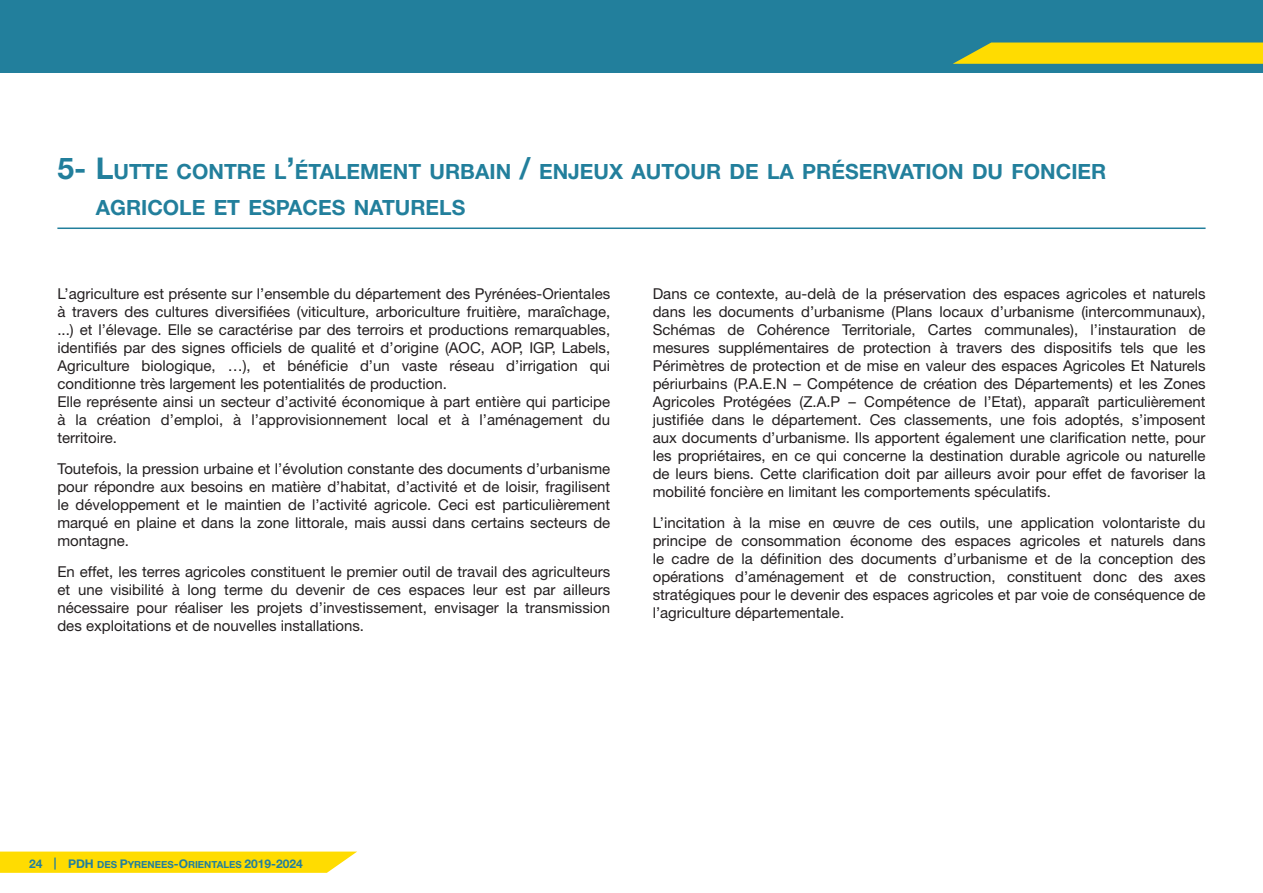
<style>
.page{position:relative;width:1263px;height:893px;background:#fff}
.page>*{position:absolute;margin:0;border:0;box-sizing:border-box;transform-origin:0 0}
.t1{font:700 21px/36px "Helvetica Neue LT Std";color:#227f9c}
.t2{font:15px/18px "Helvetica Neue LT Std";color:#231f20;text-align:justify}
.t3{font:700 9.75px "Helvetica Neue LT Std";color:#227f9c}
.s1{font-size:30px}
.s2{font-size:12px}
</style>
<div class="page">
<div style="left:0;top:0;width:1263px;height:72px;background:#227f9c"></div>
<svg style="left:953px;top:43px;width:310px;height:21px;background:#efd50b"></svg>
<svg style="left:0;top:852px;width:357px;height:21px;background:#ffdd0d"></svg>
<hr style="left:57px;top:227px;width:1148px;height:2px;background:#227f9c">
<h1 class="t1" style="left:96px;top:153px;width:1012px;text-indent:-38px"><span class="s1">5- L</span>UTTE CONTRE L<span class="s1">’</span>ÉTALEMENT URBAIN <span class="s1">/</span> ENJEUX AUTOUR DE LA PRÉSERVATION DU FONCIER<br>AGRICOLE ET ESPACES NATURELS</h1>
<p class="t2" style="left:57px;top:285px;width:554px;text-align:left">L’agriculture est présente sur l’ensemble du département des Pyrénées-Orientales à travers des cultures diversifiées (viticulture, arboriculture fruitière, maraîchage, ...) et l’élevage. Elle se caractérise par des terroirs et productions remarquables, identifiés par des signes officiels de qualité et d’origine (AOC, AOP, IGP, Labels, Agriculture biologique, …), et bénéficie d’un vaste réseau d’irrigation qui conditionne très largement les potentialités de production.<br>Elle représente ainsi un secteur d’activité économique à part entière qui participe à la création d’emploi, à l’approvisionnement local et à l’aménagement du territoire.</p>
<p class="t2" style="left:57px;top:459px;width:554px">Toutefois, la pression urbaine et l’évolution constante des documents d’urbanisme pour répondre aux besoins en matière d’habitat, d’activité et de loisir, fragilisent le développement et le maintien de l’activité agricole. Ceci est particulièrement marqué en plaine et dans la zone littorale, mais aussi dans certains secteurs de montagne.</p>
<p class="t2" style="left:57px;top:562px;width:554px">En effet, les terres agricoles constituent le premier outil de travail des agriculteurs et une visibilité à long terme du devenir de ces espaces leur est par ailleurs nécessaire pour réaliser les projets d’investissement, envisager la transmission des exploitations et de nouvelles installations.</p>
<p class="t2" style="left:653px;top:285px;width:554px">Dans ce contexte, au-delà de la préservation des espaces agricoles et naturels dans les documents d’urbanisme (Plans locaux d’urbanisme (intercommunaux), Schémas de Cohérence Territoriale, Cartes communales), l’instauration de mesures supplémentaires de protection à travers des dispositifs tels que les Périmètres de protection et de mise en valeur des espaces Agricoles Et Naturels périurbains (P.A.E.N – Compétence de création des Départements) et les Zones Agricoles Protégées (Z.A.P – Compétence de l’Etat), apparaît particulièrement justifiée dans le département. Ces classements, une fois adoptés, s’imposent aux documents d’urbanisme. Ils apportent également une clarification nette, pour les propriétaires, en ce qui concerne la destination durable agricole ou naturelle de leurs biens. Cette clarification doit par ailleurs avoir pour effet de favoriser la mobilité foncière en limitant les comportements spéculatifs.</p>
<p class="t2" style="left:653px;top:513px;width:554px">L’incitation à la mise en œuvre de ces outils, une application volontariste du principe de consommation économe des espaces agricoles et naturels dans le cadre de la définition des documents d’urbanisme et de la conception des opérations d’aménagement et de construction, constituent donc des axes stratégiques pour le devenir des espaces agricoles et par voie de conséquence de l’agriculture départementale.</p>
<p class="t3" style="left:29px;top:858px;width:275px"><span class="s2">24 | PDH</span> DES <span class="s2">P</span>YRENEES<span class="s2">-O</span>RIENTALES <span class="s2">2019-2024</span></p>
</div>
